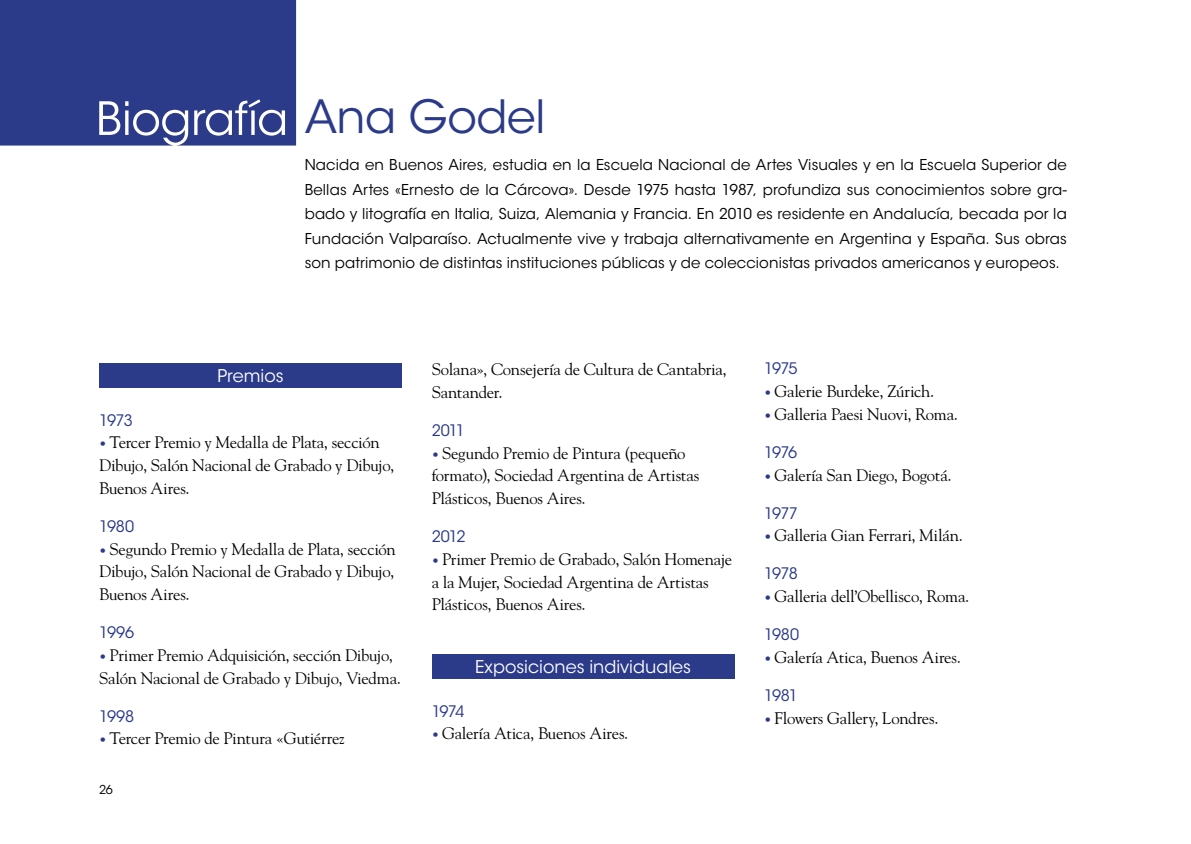
<style>
.page{position:relative;width:1191px;height:844px;background:#fff}
.page>*{position:absolute;margin:0;border:0;box-sizing:border-box;transform-origin:0 0}
.t1{font:45.5px "ITC Avant Garde Std";letter-spacing:-.01em;color:#2b3a89}
.t2{font:17.5px "ITC Avant Garde Std";color:#fff}
.t3{font:16.62px/22.8px "Goudy Std";letter-spacing:-.015em;color:#000}
.t4{font:15.75px "ITC Avant Garde Std";letter-spacing:-.05em;color:#2b3a89}
.t5{font:14.88px/24.5px "ITC Avant Garde Std";letter-spacing:.01em;color:#000;text-align:justify}
.t6{font:12.25px "ITC Avant Garde Std";color:#000}
.s1{font-size:12.42px;color:#2b3a89}
</style>
<div class="page">
<div style="left:0;top:0;width:296px;height:145px;background:#2b3a89"></div>
<div style="left:99px;top:362px;width:303px;height:25px;background:#2b3a89"></div>
<div style="left:432px;top:653px;width:302px;height:25px;background:#2b3a89"></div>
<h1 class="t1" style="left:305px;top:89px;width:242px">Ana Godel</h1>
<p class="t5" style="left:305px;top:152px;width:764px">Nacida en Buenos Aires, estudia en la Escuela Nacional de Artes Visuales y en la Escuela Superior de Bellas Artes «Ernesto de la Cárcova». Desde 1975 hasta 1987, profundiza sus conocimientos sobre gra&shy;bado y litografía en Italia, Suiza, Alemania y Francia. En 2010 es residente en Andalucía, becada por la Fundación Valparaíso. Actualmente vive y trabaja alternativamente en Argentina y España. Sus obras son patrimonio de distintas instituciones públicas y de coleccionistas privados americanos y europeos.</p>
<p class="t2" style="left:218px;top:364px;width:67px">Premios</p>
<p class="t4" style="left:99px;top:410px;width:35px">1973</p>
<p class="t3" style="left:99px;top:431px;width:297px"><span class="s1">•</span> Tercer Premio y Medalla de Plata, sección<br>Dibujo, Salón Nacional de Grabado y Dibujo,<br>Buenos Aires.</p>
<p class="t4" style="left:99px;top:516px;width:36px">1980</p>
<p class="t3" style="left:99px;top:537px;width:298px;text-align:justify"><span class="s1">•</span> Segundo Premio y Medalla de Plata, sección Dibujo, Salón Nacional de Grabado y Dibujo, Buenos Aires.</p>
<p class="t4" style="left:99px;top:622px;width:36px">1996</p>
<p class="t3" style="left:99px;top:643px;width:303px"><span class="s1">•</span> Primer Premio Adquisición, sección Dibujo,<br>Salón Nacional de Grabado y Dibujo, Viedma.</p>
<p class="t4" style="left:99px;top:706px;width:36px">1998</p>
<p class="t3" style="left:99px;top:726px;width:247px"><span class="s1">•</span> Tercer Premio de Pintura «Gutiérrez</p>
<p class="t6" style="left:99px;top:782px;width:15px">26</p>
<p class="t3" style="left:432px;top:358px;width:296px">Solana», Consejería de Cultura de Cantabria,<br>Santander.</p>
<p class="t4" style="left:432px;top:420px;width:35px">2011</p>
<p class="t3" style="left:432px;top:441px;width:269px"><span class="s1">•</span> Segundo Premio de Pintura (pequeño formato), Sociedad Argentina de Artistas<br>Plásticos, Buenos Aires.</p>
<p class="t4" style="left:432px;top:526px;width:35px">2012</p>
<p class="t3" style="left:432px;top:547px;width:302px"><span class="s1">•</span> Primer Premio de Grabado, Salón Homenaje a la Mujer, Sociedad Argentina de Artistas<br>Plásticos, Buenos Aires.</p>
<p class="t2" style="left:475px;top:655px;width:218px">Exposiciones individuales</p>
<p class="t4" style="left:432px;top:701px;width:34px">1974</p>
<p class="t3" style="left:432px;top:722px;width:198px"><span class="s1">•</span> Galería Atica, Buenos Aires.</p>
<p class="t4" style="left:764px;top:359px;width:35px">1975</p>
<p class="t3" style="left:764px;top:380px;width:171px"><span class="s1">•</span> Galerie Burdeke, Zúrich.</p>
<p class="t3" style="left:764px;top:402px;width:195px"><span class="s1">•</span> Galleria Paesi Nuovi, Roma.</p>
<p class="t4" style="left:764px;top:442px;width:35px">1976</p>
<p class="t3" style="left:764px;top:463px;width:189px"><span class="s1">•</span> Galería San Diego, Bogotá.</p>
<p class="t4" style="left:764px;top:503px;width:35px">1977</p>
<p class="t3" style="left:764px;top:524px;width:200px"><span class="s1">•</span> Galleria Gian Ferrari, Milán.</p>
<p class="t4" style="left:764px;top:564px;width:35px">1978</p>
<p class="t3" style="left:764px;top:584px;width:206px"><span class="s1">•</span> Galleria dell’Obellisco, Roma.</p>
<p class="t4" style="left:764px;top:624px;width:36px">1980</p>
<p class="t3" style="left:764px;top:645px;width:198px"><span class="s1">•</span> Galería Atica, Buenos Aires.</p>
<p class="t4" style="left:764px;top:685px;width:35px">1981</p>
<p class="t3" style="left:764px;top:706px;width:176px"><span class="s1">•</span> Flowers Gallery, Londres.</p>
</div>
